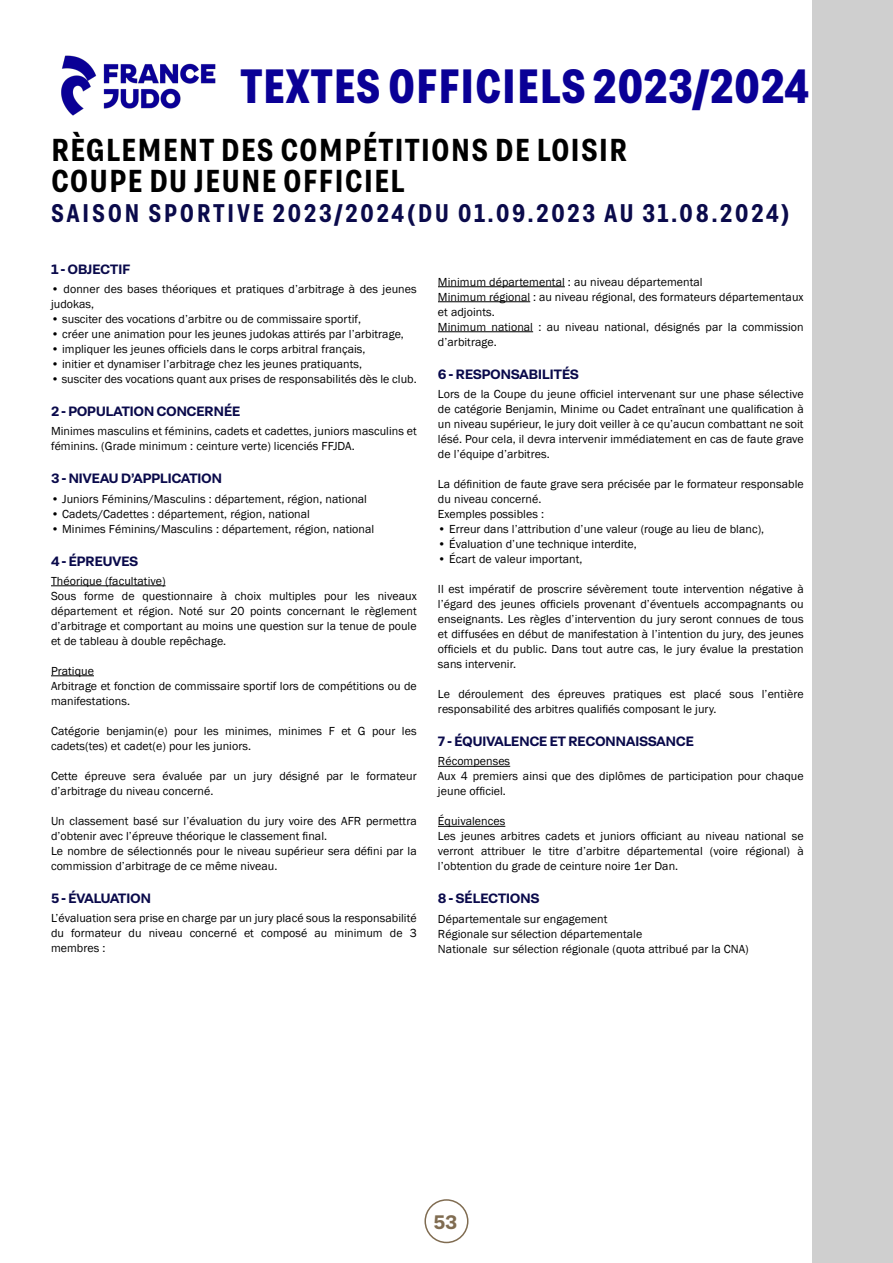
<style>
.page{position:relative;width:893px;height:1263px;background:#fff}
.page>*{position:absolute;margin:0;border:0;box-sizing:border-box;transform-origin:0 0}
.t1{font:700 48px "Grtsk Zetta";letter-spacing:.01em;color:#0a0096}
.t2{font:600 31.65px/31.2px "Grtsk Zetta";letter-spacing:.03em;color:#000;scale:1.04 1}
.t3{font:600 25.5px "Grtsk Zetta";letter-spacing:.1em;color:#0a0a4b}
.t4{font:600 19.5px "Grtsk Peta";color:#806c51}
.t5{font:600 13.5px "Grtsk Peta";letter-spacing:-.04em;color:#0a0a4b}
.t6{font:12px/15px "Franklin Gothic";letter-spacing:.005em;color:#000}
</style>
<div class="page">
<img style="left:61px;top:55px;width:155px;height:61px">
<div style="left:424px;top:1199px;width:44px;height:44px;border:2px solid #806c51;border-radius:50%"></div>
<hr style="left:51px;top:585px;width:115px;height:1px;background:#000">
<hr style="left:51px;top:675px;width:43px;height:1px;background:#000">
<hr style="left:438px;top:286px;width:127px;height:1px;background:#000">
<hr style="left:438px;top:301px;width:92px;height:1px;background:#000">
<hr style="left:438px;top:331px;width:95px;height:1px;background:#000">
<hr style="left:438px;top:766px;width:72px;height:1px;background:#000">
<hr style="left:438px;top:826px;width:67px;height:1px;background:#000">
<div style="left:812px;top:0;width:81px;height:1263px;background:#cfcfcf"></div>
<h1 class="t1" style="left:240px;top:56px;width:570px">TEXTES OFFICIELS 2023/2024</h1>
<h2 class="t2" style="left:51px;top:133px;width:556px">RÈGLEMENT DES COMPÉTITIONS DE LOISIR<br>COUPE DU JEUNE OFFICIEL</h2>
<h3 class="t3" style="left:51px;top:197px;width:740px">SAISON SPORTIVE 2023/2024(DU 01.09.2023 AU 31.08.2024)</h3>
<p class="t5" style="left:51px;top:261px;width:81px">1 - OBJECTIF</p>
<p class="t6" style="left:51px;top:282px;width:367px">• donner des bases théoriques et pratiques d’arbitrage à des jeunes judokas,</p>
<p class="t6" style="left:51px;top:312px;width:312px">• susciter des vocations d’arbitre ou de commissaire sportif,</p>
<p class="t6" style="left:51px;top:327px;width:354px">• créer une animation pour les jeunes judokas attirés par l’arbitrage,</p>
<p class="t6" style="left:51px;top:342px;width:316px">• impliquer les jeunes officiels dans le corps arbitral français,</p>
<p class="t6" style="left:51px;top:357px;width:313px">• initier et dynamiser l’arbitrage chez les jeunes pratiquants,</p>
<p class="t6" style="left:51px;top:372px;width:367px">• susciter des vocations quant aux prises de responsabilités dès le club.</p>
<p class="t5" style="left:51px;top:403px;width:191px">2 - POPULATION CONCERNÉE</p>
<p class="t6" style="left:51px;top:424px;width:367px">Minimes masculins et féminins, cadets et cadettes, juniors masculins et féminins. (Grade minimum : ceinture verte) licenciés FFJDA.</p>
<p class="t5" style="left:51px;top:470px;width:173px">3 - NIVEAU D’APPLICATION</p>
<p class="t6" style="left:51px;top:491px;width:318px">• Juniors Féminins/Masculins : département, région, national</p>
<p class="t6" style="left:51px;top:506px;width:260px">• Cadets/Cadettes : département, région, national</p>
<p class="t6" style="left:51px;top:521px;width:325px">• Minimes Féminins/Masculins : département, région, national</p>
<p class="t5" style="left:51px;top:552px;width:89px">4 - ÉPREUVES</p>
<p class="t6" style="left:51px;top:574px;width:367px">Théorique (facultative)<br>Sous forme de questionnaire à choix multiples pour les niveaux département et région. Noté sur 20 points concernant le règlement d’arbitrage et comportant au moins une question sur la tenue de poule et de tableau à double repêchage.</p>
<p class="t6" style="left:51px;top:664px;width:367px">Pratique<br>Arbitrage et fonction de commissaire sportif lors de compétitions ou de manifestations.</p>
<p class="t6" style="left:51px;top:724px;width:367px">Catégorie benjamin(e) pour les minimes, minimes F et G pour les cadets(tes) et cadet(e) pour les juniors.</p>
<p class="t6" style="left:51px;top:769px;width:367px">Cette épreuve sera évaluée par un jury désigné par le formateur d’arbitrage du niveau concerné.</p>
<p class="t6" style="left:51px;top:814px;width:367px">Un classement basé sur l’évaluation du jury voire des AFR permettra d’obtenir avec l’épreuve théorique le classement final.<br>Le nombre de sélectionnés pour le niveau supérieur sera défini par la commission d’arbitrage de ce même niveau.</p>
<p class="t5" style="left:51px;top:890px;width:102px">5 - ÉVALUATION</p>
<p class="t6" style="left:51px;top:911px;width:367px;text-align:justify">L’évaluation sera prise en charge par un jury placé sous la responsabilité du formateur du niveau concerné et composé au minimum de 3 membres :</p>
<p class="t6" style="left:438px;top:275px;width:367px">Minimum départemental : au niveau départemental<br>Minimum régional : au niveau régional, des formateurs départementaux et adjoints.<br>Minimum national : au niveau national, désignés par la commission d’arbitrage.</p>
<p class="t5" style="left:438px;top:366px;width:142px">6 - RESPONSABILITÉS</p>
<p class="t6" style="left:438px;top:387px;width:367px;text-align:justify">Lors de la Coupe du jeune officiel intervenant sur une phase sélective de catégorie Benjamin, Minime ou Cadet entraînant une qualification à un niveau supérieur, le jury doit veiller à ce qu’aucun combattant ne soit lésé. Pour cela, il devra intervenir immédiatement en cas de faute grave de l’équipe d’arbitres.</p>
<p class="t6" style="left:438px;top:477px;width:367px">La définition de faute grave sera précisée par le formateur responsable du niveau concerné.<br>Exemples possibles :</p>
<p class="t6" style="left:438px;top:522px;width:328px">• Erreur dans l’attribution d’une valeur (rouge au lieu de blanc),</p>
<p class="t6" style="left:438px;top:537px;width:200px">• Évaluation d’une technique interdite,</p>
<p class="t6" style="left:438px;top:552px;width:146px">• Écart de valeur important,</p>
<p class="t6" style="left:438px;top:582px;width:367px;text-align:justify">Il est impératif de proscrire sévèrement toute intervention négative à l’égard des jeunes officiels provenant d’éventuels accompagnants ou enseignants. Les règles d’intervention du jury seront connues de tous et diffusées en début de manifestation à l’intention du jury, des jeunes officiels et du public. Dans tout autre cas, le jury évalue la prestation sans intervenir.</p>
<p class="t6" style="left:438px;top:687px;width:367px">Le déroulement des épreuves pratiques est placé sous l’entière responsabilité des arbitres qualifiés composant le jury.</p>
<p class="t5" style="left:438px;top:733px;width:258px">7 - ÉQUIVALENCE ET RECONNAISSANCE</p>
<p class="t6" style="left:438px;top:754px;width:367px">Récompenses<br>Aux 4 premiers ainsi que des diplômes de participation pour chaque jeune officiel.</p>
<p class="t6" style="left:438px;top:814px;width:367px">Équivalences<br>Les jeunes arbitres cadets et juniors officiant au niveau national se verront attribuer le titre d’arbitre départemental (voire régional) à l’obtention du grade de ceinture noire 1er Dan.</p>
<p class="t5" style="left:438px;top:890px;width:103px">8 - SÉLECTIONS</p>
<p class="t6" style="left:438px;top:911px;width:312px">Départementale sur engagement<br>Régionale sur sélection départementale<br>Nationale sur sélection régionale (quota attribué par la CNA)</p>
<h3 class="t4" style="left:433px;top:1209px;width:26px">53</h3>
</div>
